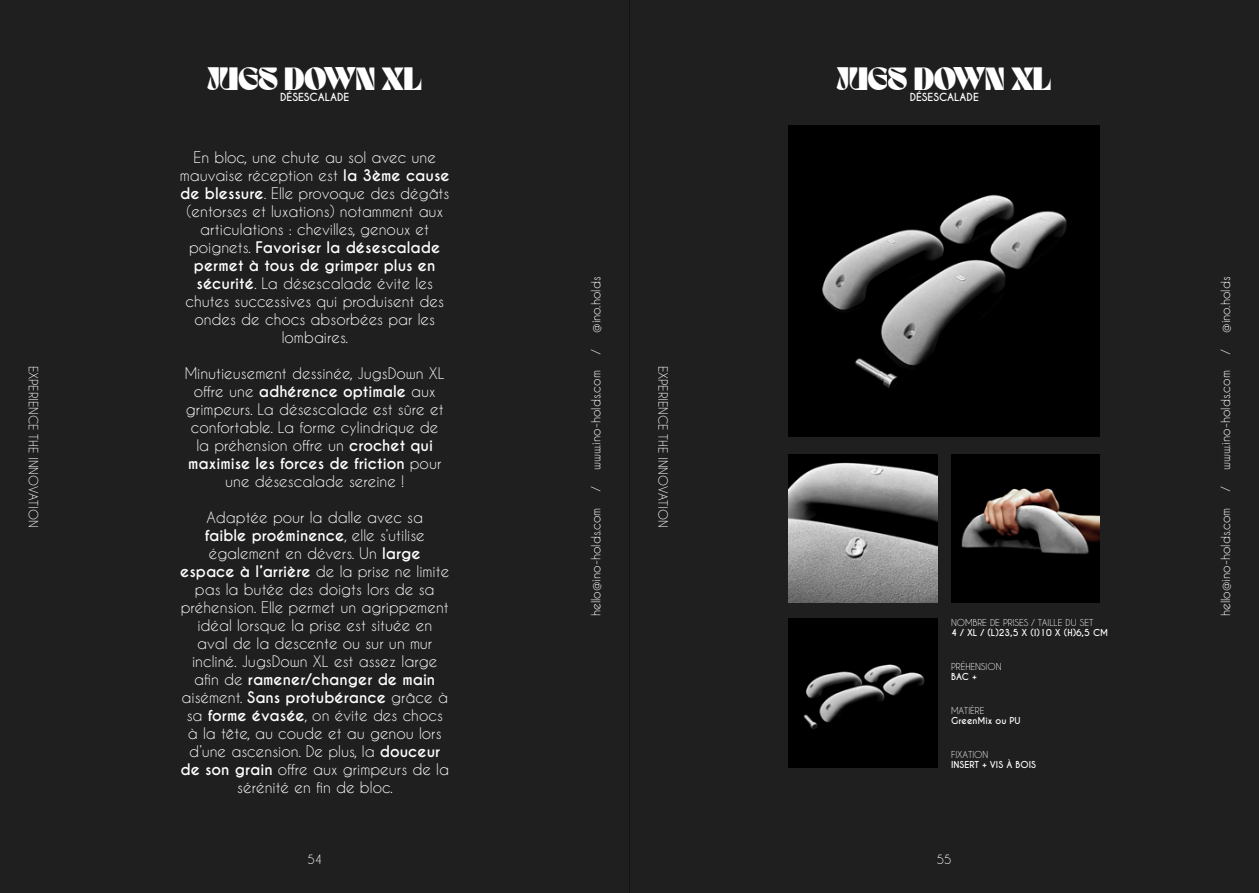
<style>
.page{position:relative;width:1259px;height:893px;background:#fff}
.page>*{position:absolute;margin:0;border:0;box-sizing:border-box;transform-origin:0 0}
.t1{font:700 22.5px "TANBUSTER";color:#fff}
.t2{font:15px/18px "Caviar Dreams";color:#fff;text-align:center}
.t3{font:12px "Caviar Dreams";color:#fff}
.t4{font:700 10.5px "Caviar Dreams";color:#fff}
.t5{font:700 9px "Caviar Dreams";color:#fff}
.t6{font:9px "Caviar Dreams";color:#fff}
.s1{font-weight:700}
</style>
<div class="page">
<div style="left:0;top:0;width:629px;height:893px;background:#1f1f1f"></div>
<div style="left:629px;top:0;width:630px;height:893px;background:#1f1f1f"></div>
<img style="left:788px;top:125px;width:312px;height:312px">
<img style="left:951px;top:454px;width:149px;height:149px">
<img style="left:788px;top:454px;width:149px;height:149px">
<img style="left:788px;top:619px;width:149px;height:149px">
<p class="t3" style="left:41px;top:365px;width:163px;rotate:90deg">EXPERIENCE THE INNOVATION</p>
<h1 class="t1" style="left:207px;top:62px;width:216px">JUGS DOWN XL</h1>
<p class="t4" style="left:280px;top:91px;width:71px">DÉSESCALADE</p>
<p class="t2" style="left:180px;top:148px;width:271px">En bloc, une chute au sol avec une mauvaise réception est <span class="s1">la 3ème cause de blessure</span>. Elle provoque des dégâts (entorses et luxations) notamment aux articulations : chevilles, genoux et poignets. <span class="s1">Favoriser la désescalade permet à tous de grimper plus en sécurité</span>. La désescalade évite les chutes successives qui produisent des ondes de chocs absorbées par les lombaires.</p>
<p class="t2" style="left:185px;top:364px;width:261px">Minutieusement dessinée, JugsDown XL offre une <span class="s1">adhérence optimale</span> aux grimpeurs. La désescalade est sûre et confortable. La forme cylindrique de la préhension offre un <span class="s1">crochet qui maximise les forces de friction</span> pour une désescalade sereine !</p>
<p class="t2" style="left:180px;top:508px;width:270px">Adaptée pour la dalle avec sa<br><span class="s1">faible proéminence</span>, elle s’utilise également en dévers. Un <span class="s1">large espace à l’arrière</span> de la prise ne limite pas la butée des doigts lors de sa préhension. Elle permet un agrippement idéal lorsque la prise est située en<br>aval de la descente ou sur un mur incliné. JugsDown XL est assez large afin de <span class="s1">ramener/changer de main </span>aisément. <span class="s1">Sans protubérance</span> grâce à sa <span class="s1">forme évasée</span>, on évite des chocs à la tête, au coude et au genou lors d’une ascension. De plus, la <span class="s1">douceur de son grain</span> offre aux grimpeurs de la sérénité en fin de bloc.</p>
<p class="t3" style="left:307px;top:852px;width:16px">54</p>
<p class="t3" style="left:589px;top:333px;width:58px;rotate:-90deg">@ino.holds</p>
<p class="t3" style="left:589px;top:354px;width:6px;rotate:-90deg">/</p>
<p class="t3" style="left:589px;top:470px;width:101px;rotate:-90deg">www.ino-holds.com</p>
<p class="t3" style="left:589px;top:491px;width:6px;rotate:-90deg">/</p>
<p class="t3" style="left:589px;top:616px;width:110px;rotate:-90deg">hello@ino-holds.com</p>
<p class="t3" style="left:670px;top:365px;width:163px;rotate:90deg">EXPERIENCE THE INNOVATION</p>
<h1 class="t1" style="left:837px;top:62px;width:216px">JUGS DOWN XL</h1>
<p class="t4" style="left:909px;top:91px;width:71px">DÉSESCALADE</p>
<p class="t6" style="left:951px;top:617px;width:144px">NOMBRE DE PRISES / TAILLE DU SET</p>
<p class="t5" style="left:951px;top:627px;width:159px">4 / XL / (L)23,5 X (l)10 X (H)6,5 CM</p>
<p class="t6" style="left:951px;top:661px;width:52px">PRÉHENSION</p>
<p class="t5" style="left:951px;top:671px;width:27px">BAC +</p>
<p class="t6" style="left:951px;top:705px;width:35px">MATIÈRE</p>
<p class="t5" style="left:951px;top:715px;width:71px">GreenMix ou PU</p>
<p class="t6" style="left:951px;top:749px;width:39px">FIXATION</p>
<p class="t5" style="left:951px;top:759px;width:86px">INSERT + VIS À BOIS</p>
<p class="t3" style="left:937px;top:852px;width:16px">55</p>
<p class="t3" style="left:1218px;top:333px;width:58px;rotate:-90deg">@ino.holds</p>
<p class="t3" style="left:1218px;top:354px;width:6px;rotate:-90deg">/</p>
<p class="t3" style="left:1218px;top:470px;width:101px;rotate:-90deg">www.ino-holds.com</p>
<p class="t3" style="left:1218px;top:491px;width:6px;rotate:-90deg">/</p>
<p class="t3" style="left:1218px;top:616px;width:110px;rotate:-90deg">hello@ino-holds.com</p>
</div>
